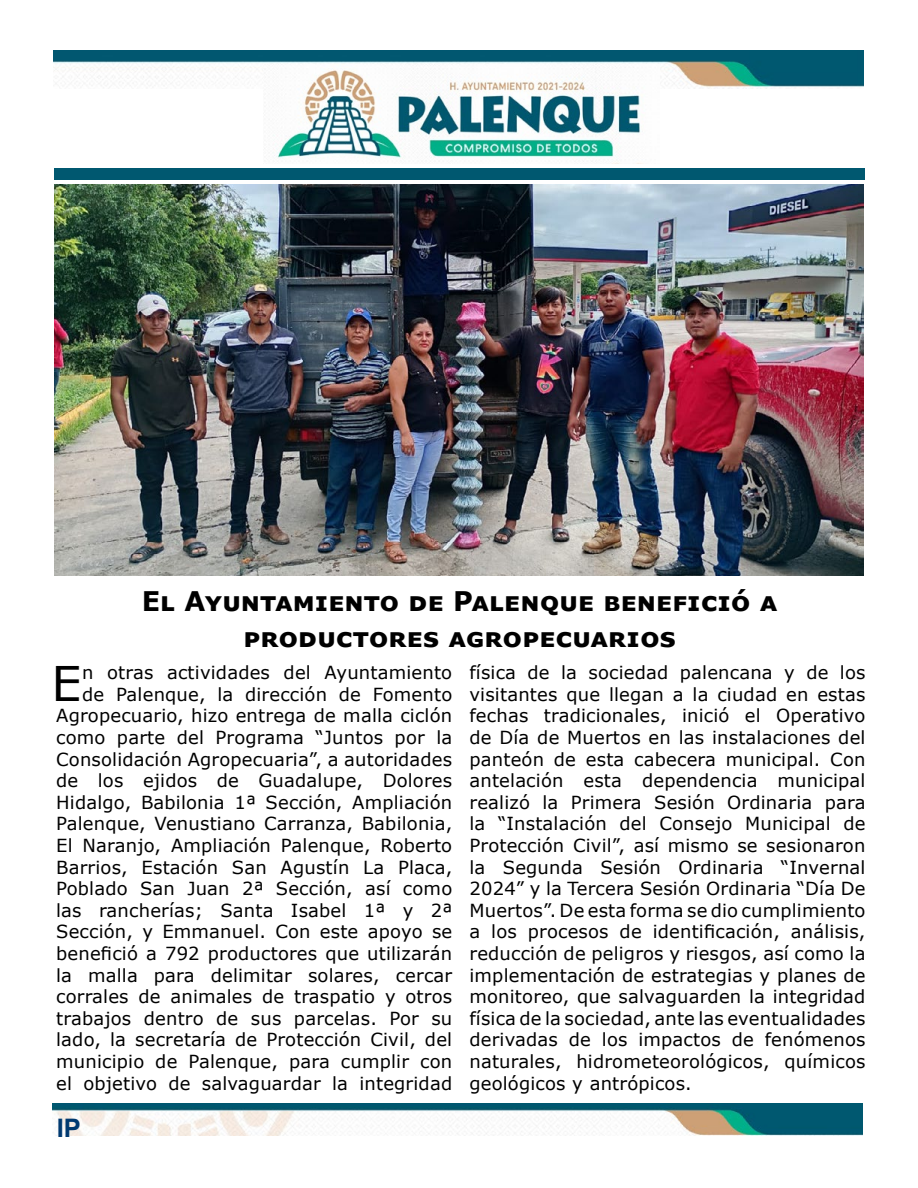
<style>
.page{position:relative;width:918px;height:1188px;background:#fff}
.page>*{position:absolute;margin:0;border:0;box-sizing:border-box;transform-origin:0 0}
.t1{font:47.7px "Verdana";color:#000}
.t2{font:700 27px/36px "Verdana";color:#000;text-align:center}
.t3{font:700 25.5px "Arial";color:#003970}
.t4{font:18px/21.6px "Verdana";letter-spacing:.01em;color:#000;text-align:right}
</style>
<div class="page">
<img style="left:53px;top:1104px;width:810px;height:32px">
<div style="left:55px;top:168px;width:810px;height:12px;background:#005870"></div>
<img style="left:54px;top:51px;width:810px;height:37px">
<img style="left:263px;top:64px;width:396px;height:99px">
<img style="left:54px;top:184px;width:810px;height:392px">
<h2 class="t2" style="left:142px;top:582px;width:637px">El Ayuntamiento de Palenque benefició a productores agropecuarios</h2>
<p class="t4" style="left:469px;top:662px;width:398px;text-align:justify">física de la sociedad palencana y de los visitantes que llegan a la ciudad en estas fechas tradicionales, inició el Operativo de Día de Muertos en las instalaciones del panteón de esta cabecera municipal. Con antelación esta dependencia municipal realizó la Primera Sesión Ordinaria para la “Instalación del Consejo Municipal de Protección Civil”, así mismo se sesionaron la Segunda Sesión Ordinaria “Invernal 2024” y la Tercera Sesión Ordinaria “Día De Muertos”. De esta forma se dio cumplimiento a los procesos de identificación, análisis, reducción de peligros y riesgos, así como la implementación de estrategias y planes de monitoreo, que salvaguarden la integridad física de la sociedad, ante las eventualidades derivadas de los impactos de fenómenos naturales, hidrometeorológicos, químicos geológicos y antrópicos.</p>
<p class="t4" style="left:56px;top:662px;width:398px">n otras actividades del Ayuntamiento de Palenque, la dirección de Fomento Agropecuario, hizo entrega de malla ciclón como parte del Programa “Juntos por la Consolidación Agropecuaria”, a autoridades de los ejidos de Guadalupe, Dolores Hidalgo, Babilonia 1ª Sección, Ampliación Palenque, Venustiano Carranza, Babilonia, El Naranjo, Ampliación Palenque, Roberto Barrios, Estación San Agustín La Placa, Poblado San Juan 2ª Sección, así como las rancherías; Santa Isabel 1ª y 2ª Sección, y Emmanuel. Con este apoyo se benefició a 792 productores que utilizarán la malla para delimitar solares, cercar corrales de animales de traspatio y otros trabajos dentro de sus parcelas. Por su lado, la secretaría de Protección Civil, del municipio de Palenque, para cumplir con el objetivo de salvaguardar la integridad</p>
<h1 class="t1" style="left:52px;top:651px;width:32px">E</h1>
<h3 class="t3" style="left:57px;top:1110px;width:26px">IP</h3>
</div>
